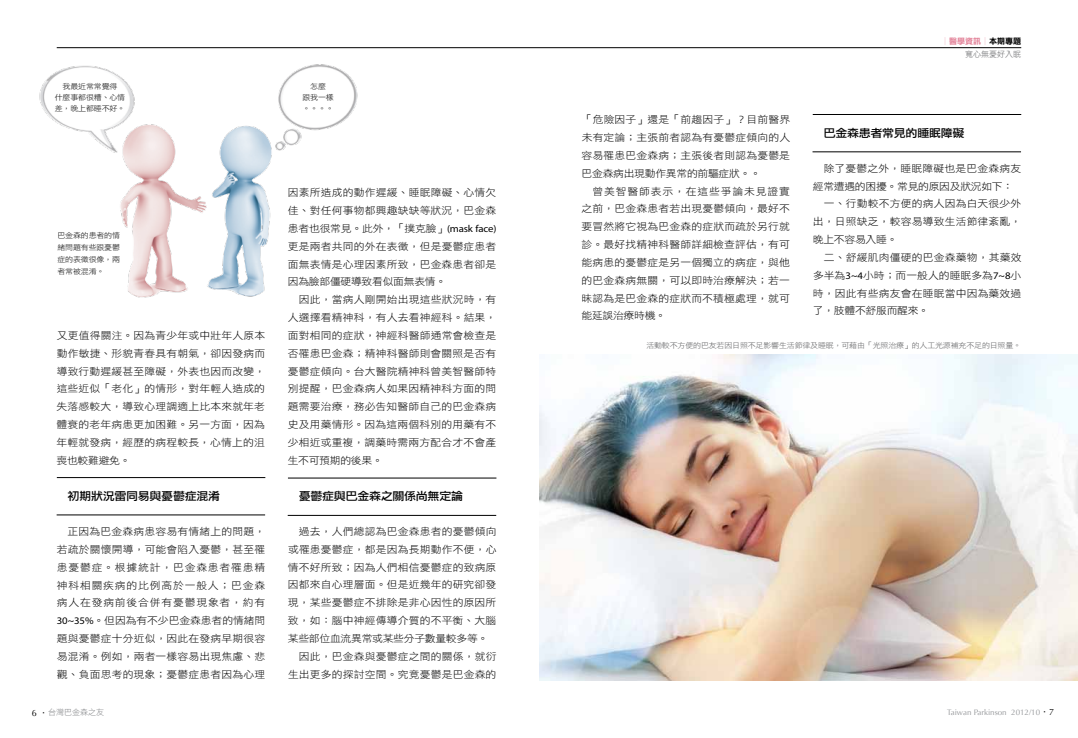
<style>
.page{position:relative;width:1078px;height:738px;background:#fff}
.page>*{position:absolute;margin:0;border:0;box-sizing:border-box;transform-origin:0 0}
.t1{font:11.2px "DF Li Hei Std W5";letter-spacing:-.025em;color:#000;scale:1.08 1}
.t2{font:10px/17.8px "DF Li Hei Std W3";letter-spacing:.015em;color:#000;text-align:justify;scale:1.08 1}
.t3{font:10px "DF Li Hei Std W3";letter-spacing:-.025em;color:#000;scale:1.08 1}
.t4{font:8px "Optima";color:#939598}
.t5{font:8px "DF Li Hei Std W7";color:#e38399}
.t6{font:8px "DF Li Hei Std W3";color:#808285}
.t7{font:8px "DF Li Hei Std W3";color:#636466}
.t8{font:7.4px/11px "DF Li Hei Std W3";letter-spacing:-.025em;color:#000;text-align:center;scale:1.08 1}
.t9{font:7.4px "DF Li Hei Std W3";letter-spacing:-.025em;color:#58595b;scale:1.08 1}
.s1{font-family:"Myriad Pro"}
.s2{color:#000}
.s3{font-family:"Optima";font-size:9px;color:#000}
.s4{font-family:"DF Li Hei Std W5";font-size:9px;color:#000}
.s5{font-size:9px;color:#000}
</style>
<div class="page">
<hr style="left:57px;top:47px;width:963px;height:1px;background:#000">
<hr style="left:57px;top:477px;width:208px;height:1px;background:#000">
<hr style="left:57px;top:514px;width:208px;height:1px;background:#000">
<img style="left:39px;top:64px;width:319px;height:234px">
<hr style="left:288px;top:477px;width:208px;height:1px;background:#000">
<hr style="left:288px;top:514px;width:208px;height:1px;background:#000">
<img style="left:540px;top:354px;width:537px;height:326px">
<hr style="left:812px;top:114px;width:208px;height:1px;background:#000">
<hr style="left:812px;top:151px;width:208px;height:1px;background:#000">
<p class="t8" style="left:55px;top:81px;width:67px">我最近常常覺得<br>什麼事都很糟、心情差，晚上都睡不好。</p>
<p class="t8" style="left:302px;top:81px;width:31px">怎麼<br>跟我一樣。。。。</p>
<p class="t8" style="left:57px;top:229px;width:59px;line-height:12px;text-align:justify">巴金森的患者的情緒問題有些跟憂鬱症的表徵很像，兩者常被混淆。</p>
<p class="t2" style="left:56px;top:326px;width:195px">又更值得關注。因為青少年或中壯年人原本動作敏捷、形貌青春具有朝氣，卻因發病而導致行動遲緩甚至障礙，外表也因而改變，這些近似「老化」的情形，對年輕人造成的失落感較大，導致心理調適上比本來就年老體衰的老年病患更加困難。另一方面，因為年輕就發病，經歷的病程較長，心情上的沮喪也較難避免。</p>
<p class="t1" style="left:68px;top:490px;width:143px">初期狀況雷同易與憂鬱症混淆</p>
<p class="t2" style="left:57px;top:522px;width:194px;text-indent:11px">正因為巴金森病患容易有情緒上的問題，若疏於關懷開導，可能會陷入憂鬱，甚至罹患憂鬱症。根據統計，巴金森患者罹患精神科相關疾病的比例高於一般人；巴金森病人在發病前後合併有憂鬱現象者，約有<span class="s1">30~35%</span>。但因為有不少巴金森患者的情緒問題與憂鬱症十分近似，因此在發病早期很容易混淆。例如，兩者一樣容易出現焦慮、悲觀、負面思考的現象；憂鬱症患者因為心理</p>
<p class="t2" style="left:288px;top:183px;width:194px">因素所造成的動作遲緩、睡眠障礙、心情欠佳、對任何事物都興趣缺缺等狀況，巴金森患者也很常見。此外，「撲克臉」<span class="s1">(mask face)</span>更是兩者共同的外在表徵，但是憂鬱症患者面無表情是心理因素所致，巴金森患者卻是因為臉部僵硬導致看似面無表情。</p>
<p class="t2" style="left:287px;top:290px;width:195px;text-indent:11px">因此，當病人剛開始出現這些狀況時，有人選擇看精神科，有人去看神經科。結果，面對相同的症狀，神經科醫師通常會檢查是否罹患巴金森；精神科醫師則會關照是否有憂鬱症傾向。台大醫院精神科曾美智醫師特別提醒，巴金森病人如果因精神科方面的問題需要治療，務必告知醫師自己的巴金森病史及用藥情形。因為這兩個科別的用藥有不少相近或重複，調藥時需兩方配合才不會產生不可預期的後果。</p>
<p class="t1" style="left:299px;top:490px;width:153px">憂鬱症與巴金森之關係尚無定論</p>
<p class="t2" style="left:299px;top:522px;width:184px">過去，人們總認為巴金森患者的憂鬱傾向</p>
<p class="t2" style="left:288px;top:539px;width:194px">或罹患憂鬱症，都是因為長期動作不便，心</p>
<p class="t2" style="left:288px;top:557px;width:194px">情不好所致；因為人們相信憂鬱症的致病原</p>
<p class="t2" style="left:288px;top:575px;width:194px">因都來自心理層面。但是近幾年的研究卻發</p>
<p class="t2" style="left:288px;top:593px;width:194px">現，某些憂鬱症不排除是非心因性的原因所</p>
<p class="t2" style="left:288px;top:611px;width:194px">致，如：腦中神經傳導介質的不平衡、大腦</p>
<p class="t3" style="left:288px;top:632px;width:187px">某些部位血流異常或某些分子數量較多等。</p>
<p class="t2" style="left:299px;top:646px;width:184px">因此，巴金森與憂鬱症之間的關係，就衍</p>
<p class="t2" style="left:288px;top:664px;width:194px">生出更多的探討空間。究竟憂鬱是巴金森的</p>
<p class="t5" style="left:940px;top:37px;width:81px">│醫學資訊│<span class="s2">本期專題</span></p>
<p class="t7" style="left:964px;top:49px;width:57px">寬心無憂好入眠</p>
<p class="t2" style="left:581px;top:110px;width:194px">「危險因子」還是「前趨因子」？目前醫界未有定論；主張前者認為有憂鬱症傾向的人容易罹患巴金森病；主張後者則認為憂鬱是巴金森病出現動作異常的前驅症狀。。</p>
<p class="t2" style="left:581px;top:182px;width:195px;text-indent:11px">曾美智醫師表示，在這些爭論未見證實之前，巴金森患者若出現憂鬱傾向，最好不要冒然將它視為巴金森的症狀而疏於另行就診。最好找精神科醫師詳細檢查評估，有可能病患的憂鬱症是另一個獨立的病症，與他的巴金森病無關，可以即時治療解決；若一昧認為是巴金森的症狀而不積極處理，就可能延誤治療時機。</p>
<p class="t9" style="left:646px;top:341px;width:348px">活動較不方便的巴友若因日照不足影響生活節律及睡眠，可藉由「光照治療」的人工光源補充不足的日照量。</p>
<p class="t1" style="left:823px;top:127px;width:132px">巴金森患者常見的睡眠障礙</p>
<p class="t2" style="left:823px;top:159px;width:184px">除了憂鬱之外，睡眠障礙也是巴金森病友</p>
<p class="t3" style="left:812px;top:180px;width:187px">經常遭遇的困擾。常見的原因及狀況如下：</p>
<p class="t2" style="left:823px;top:194px;width:184px">一、行動較不方便的病人因為白天很少外</p>
<p class="t2" style="left:812px;top:212px;width:194px">出，日照缺乏，較容易導致生活節律紊亂，</p>
<p class="t3" style="left:812px;top:234px;width:80px">晚上不容易入睡。</p>
<p class="t2" style="left:823px;top:248px;width:184px">二、舒緩肌肉僵硬的巴金森藥物，其藥效</p>
<p class="t2" style="left:812px;top:266px;width:194px">多半為<span class="s1">3~4</span>小時；而一般人的睡眠多為<span class="s1">7~8</span>小</p>
<p class="t2" style="left:812px;top:283px;width:194px">時，因此有些病友會在睡眠當中因為藥效過</p>
<p class="t3" style="left:812px;top:305px;width:109px">了，肢體不舒服而醒來。</p>
<p class="t6" style="left:32px;top:707px;width:74px"><span class="s3">6</span> <span class="s4">．</span>台灣巴金森之友</p>
<p class="t4" style="left:946px;top:707px;width:109px">Taiwan Parkinson 2012/10<span class="s4">．</span><span class="s5">7</span></p>
</div>
